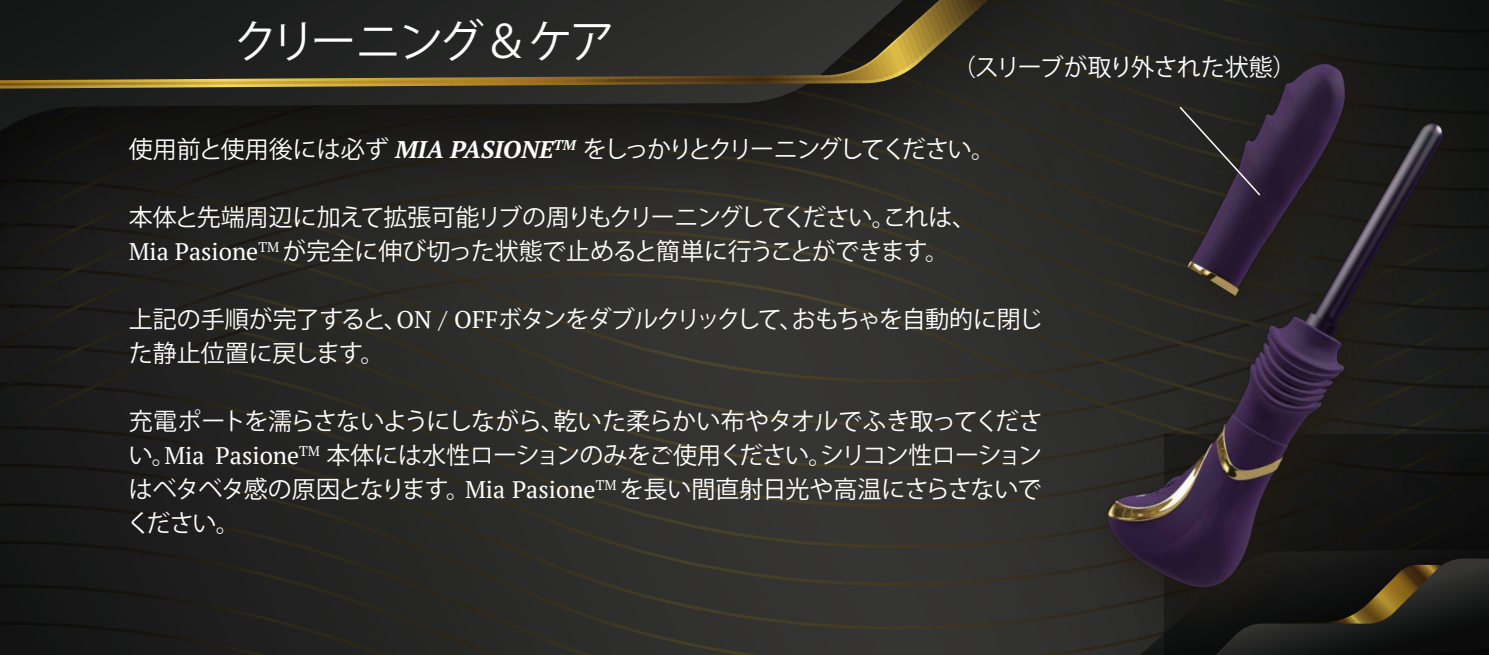
<style>
.page{position:relative;width:1489px;height:655px;background:#fff}
.page>*{position:absolute;margin:0;border:0;box-sizing:border-box;transform-origin:0 0}
.t1{font:45px "Koz Go Pr 6 N";letter-spacing:-.085em;color:#fff}
.t2{font:24px/33.9px "Koz Go Pr 6 N";letter-spacing:-.04em;color:#fff}
.t3{font:24px "Koz Go Pr 6 N";letter-spacing:-.08em;color:#fff}
.s1{font-family:"PT Serif";font-weight:700;font-style:italic}
.s2{font-family:"PT Serif"}
</style>
<div class="page">
<svg style="left:0;top:616px;width:897px;height:6px;background:#262624"></svg>
<svg style="left:0;top:622px;width:897px;height:33px;background:#262623"></svg>
<img style="left:0;top:391px;width:927px;height:225px">
<svg style="left:0;top:0;width:927px;height:391px;background:#292823"></svg>
<img style="left:1014px;top:0;width:474px;height:655px">
<img style="left:1428px;top:83px;width:49px;height:542px">
<img style="left:927px;top:0;width:501px;height:654px">
<img style="left:1154px;top:30px;width:211px;height:277px">
<svg style="left:1178px;top:106px;width:83px;height:91px;background:#2d2a2d"></svg>
<h1 class="t1" style="left:233px;top:16px;width:383px">クリーニング＆ケア</h1>
<p class="t2" style="left:952px;top:51px;width:345px">（スリーブが取り外された状態）</p>
<p class="t3" style="left:129px;top:136px;width:868px">使用前と使用後には必ず <span class="s1">MIA PASIONE</span><sup>TM</sup> をしっかりとクリーニングしてください。</p>
<p class="t2" style="left:129px;top:201px;width:848px">本体と先端周辺に加えて拡張可能リブの周りもクリーニングしてください。これは、<br><span class="s2">Mia Pasione</span><sup>TM</sup> が完全に伸び切った状態で止めると簡単に行うことができます。</p>
<p class="t2" style="left:129px;top:303px;width:915px">上記の手順が完了すると、<span class="s2">ON / OFF</span>ボタンをダブルクリックして、おもちゃを自動的に閉じた静止位置に戻します。</p>
<p class="t2" style="left:127px;top:405px;width:917px;text-align:justify">充電ポートを濡らさないようにしながら、乾いた柔らかい布やタオルでふき取ってください。<span class="s2">Mia Pasione</span><sup>TM</sup> 本体には水性ローションのみをご使用ください。シリコン性ローションはベタベタ感の原因となります。<span class="s2">Mia Pasione</span><sup>TM</sup> を長い間直射日光や高温にさらさないでください。</p>
</div>
